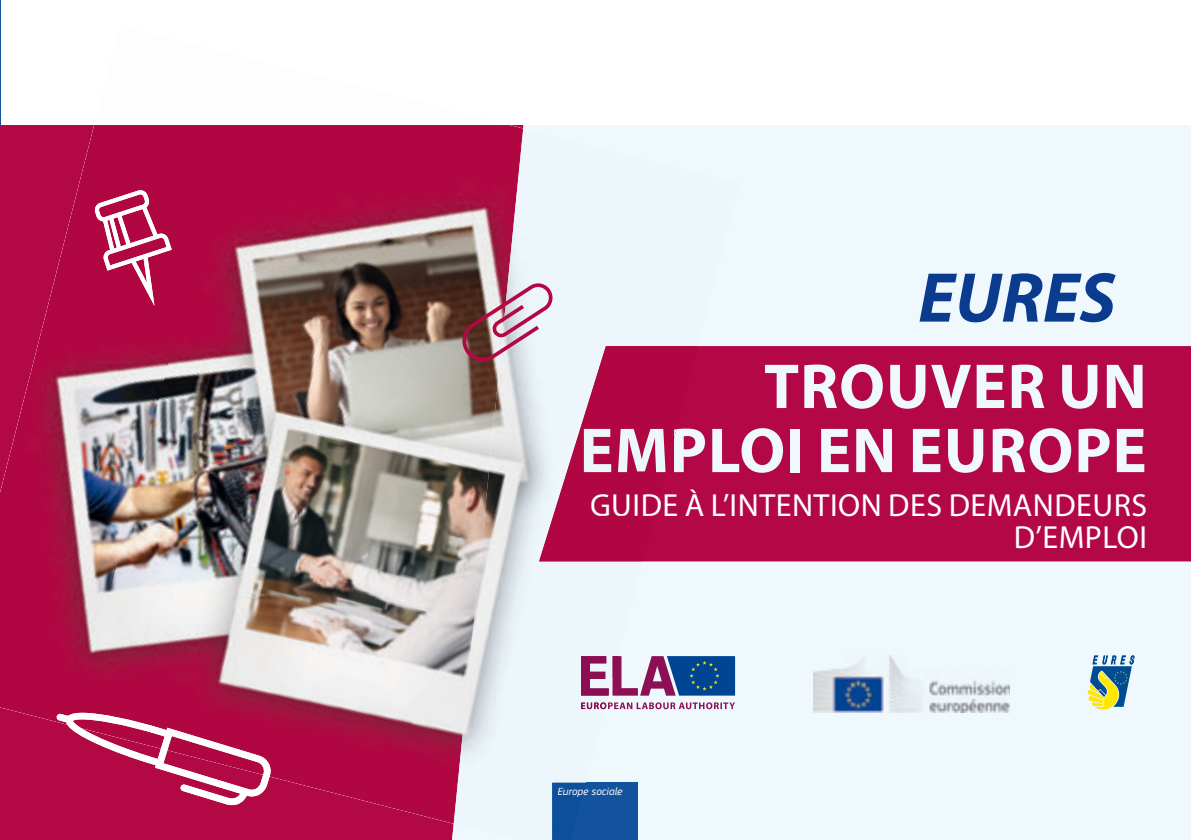
<style>
.page{position:relative;width:1191px;height:840px;background:#fff}
.page>*{position:absolute;margin:0;border:0;box-sizing:border-box;transform-origin:0 0}
.t1{font:italic 700 71px "Myriad Pro";color:#0b3b8e}
.t2{font:700 64px/64px "Myriad Pro";letter-spacing:.015em;color:#eef8fd;text-align:right}
.t3{font:32px/32px "Myriad Pro";letter-spacing:.015em;color:#fff;text-align:right}
.t4{font:italic 11px "EC Square Sans Pro";color:#fff}
</style>
<div class="page">
<div style="left:0;top:727px;width:450px;height:112px;background:#b20945"></div>
<div style="left:450px;top:125px;width:741px;height:714px;background:#eef8fd"></div>
<div style="left:739px;top:346px;width:452px;height:215px;background:#b30845"></div>
<svg style="left:57px;top:776px;width:17px;height:30px"></svg>
<svg style="left:1087px;top:655px;width:47px;height:54px;background:#95b19a"></svg>
<img style="left:813px;top:655px;width:196px;height:57px">
<img style="left:74px;top:125px;width:449px;height:683px">
<img style="left:0;top:125px;width:229px;height:602px">
<img style="left:390px;top:338px;width:64px;height:485px">
<img style="left:454px;top:128px;width:285px;height:711px">
<div style="left:552px;top:782px;width:34px;height:57px;background:#0c509b"></div>
<img style="left:539px;top:346px;width:159px;height:215px">
<img style="left:94px;top:190px;width:78px;height:116px">
<img style="left:57px;top:712px;width:215px;height:64px">
<img style="left:581px;top:702px;width:25px;height:6px">
<img style="left:581px;top:655px;width:37px;height:40px">
<img style="left:584px;top:428px;width:93px;height:44px">
<div style="left:591px;top:488px;width:70px;height:27px;background:#b00743"></div>
<img style="left:558px;top:787px;width:27px;height:10px">
<svg style="left:462px;top:281px;width:91px;height:81px;background:#b7949e"></svg>
<h1 class="t1" style="left:918px;top:255px;width:199px">EURES</h1>
<h2 class="t2" style="left:579px;top:360px;width:569px">TROUVER UN<br>EMPLOI EN EUROPE</h2>
<p class="t3" style="left:590px;top:491px;width:558px">GUIDE À L’INTENTION DES DEMANDEURS<br>D’EMPLOI</p>
<p class="t4" style="left:557px;top:784px;width:67px">Europe sociale</p>
</div>
